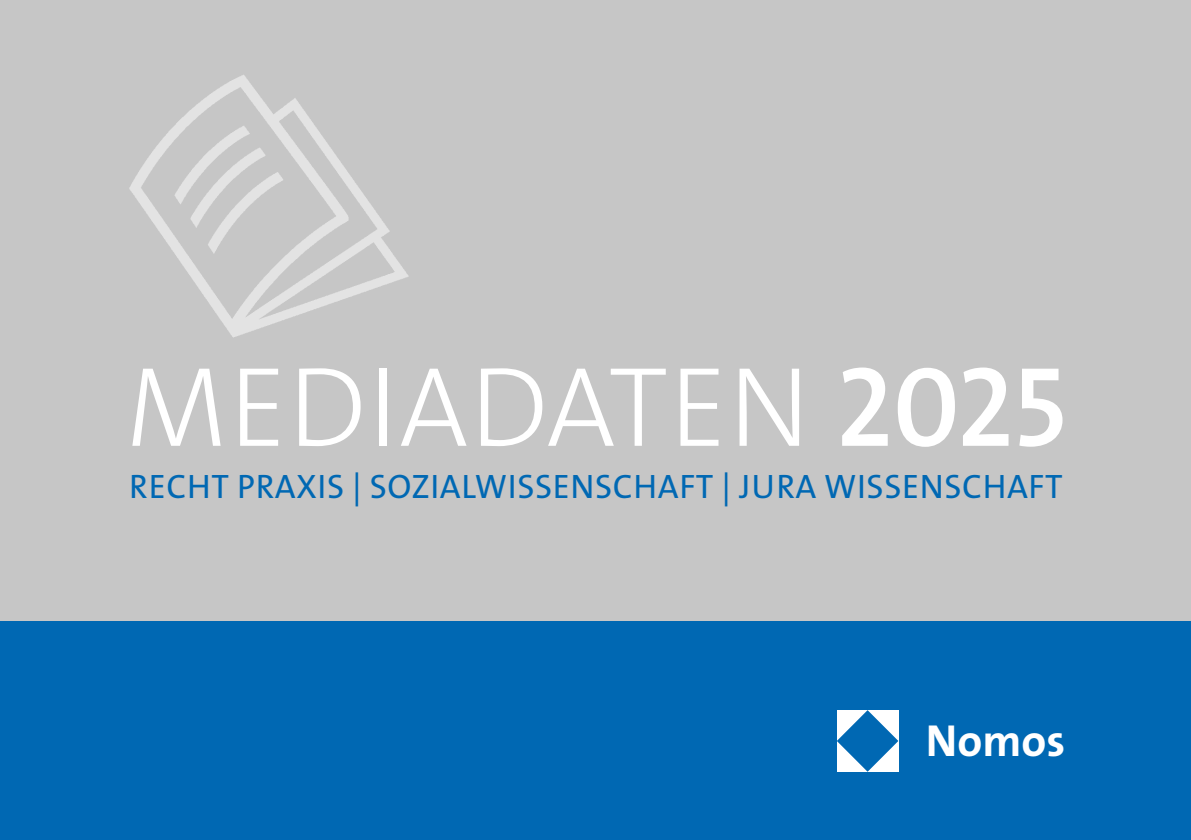
<style>
.page{position:relative;width:1191px;height:840px;background:#fff}
.page>*{position:absolute;margin:0;border:0;box-sizing:border-box;transform-origin:0 0}
.IVZ{font:300 114.2px "The Sans Os F";letter-spacing:.015em;color:#fff}
.t1{font:700 45px "The Sans Os F";color:#fff}
.IVZ-2{font:34px "The Sans Os F";letter-spacing:.02em;color:#0068b3}
.s1{font-weight:600}
</style>
<div class="page">
<div style="left:0;top:0;width:1191px;height:624px;background:#c6c6c6"></div>
<img style="left:129px;top:75px;width:280px;height:263px">
<div style="left:0;top:621px;width:1191px;height:218px;background:#0068b3"></div>
<svg style="left:837px;top:710px;width:61px;height:61px"></svg>
<p class="IVZ" style="left:125px;top:333px;width:942px">MEDIADATEN <span class="s1">2025</span></p>
<p class="IVZ-2" style="left:129px;top:464px;width:935px">RECHT PRAXIS | SOZIALWISSENSCHAFT | JURA WISSENSCHAFT</p>
<p class="t1" style="left:926px;top:711px;width:141px">Nomos</p>
</div>
